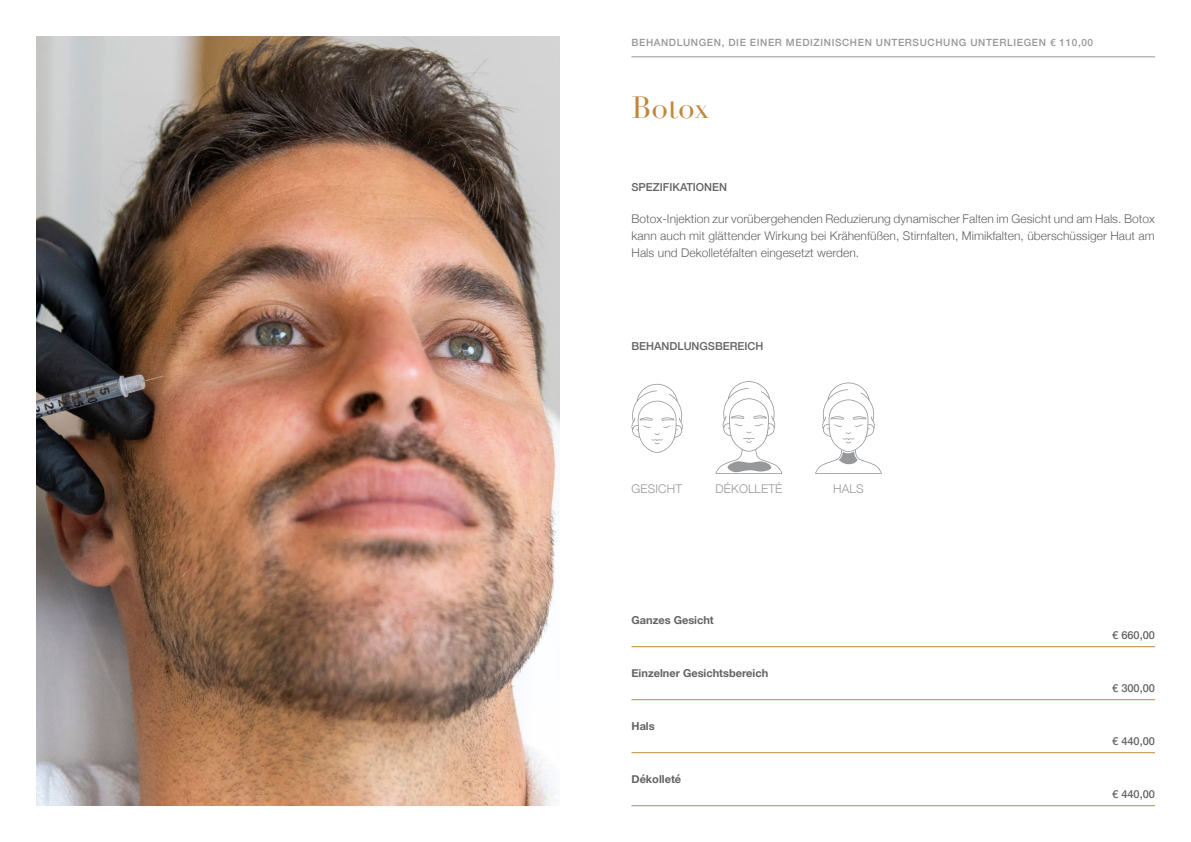
<style>
.page{position:relative;width:1191px;height:842px;background:#fff}
.page>*{position:absolute;margin:0;border:0;box-sizing:border-box;transform-origin:0 0}
.t1{font:30px "Didot";color:#bf873c}
.t2{font:300 12px/17px "Helvetica Neue";letter-spacing:.005em;color:#646363;text-align:justify}
.t3{font:300 12px "Helvetica Neue";letter-spacing:.01em;color:#97989a}
.t4{font:500 11px "Helvetica Neue";color:#646363}
.t5{font:700 11px "Helvetica Neue";color:#646363}
.t6{font:500 10px "Helvetica Neue";letter-spacing:.06em;color:#97989a}
</style>
<div class="page">
<img style="left:36px;top:36px;width:523px;height:770px">
<hr style="left:631px;top:646px;width:524px;height:1px;background:#bf873c">
<hr style="left:631px;top:699px;width:524px;height:1px;background:#bf873c">
<hr style="left:631px;top:752px;width:524px;height:1px;background:#bf873c">
<hr style="left:631px;top:805px;width:524px;height:1px;background:#bf873c">
<hr style="left:631px;top:57px;width:524px;height:1px;background:#97989a">
<svg style="left:631px;top:384px;width:52px;height:69px"></svg>
<svg style="left:715px;top:381px;width:67px;height:93px"></svg>
<svg style="left:815px;top:382px;width:67px;height:92px"></svg>
<p class="t6" style="left:631px;top:34px;width:463px">BEHANDLUNGEN, DIE EINER MEDIZINISCHEN UNTERSUCHUNG UNTERLIEGEN € 110,00</p>
<h1 class="t1" style="left:631px;top:89px;width:79px">Botox</h1>
<p class="t4" style="left:631px;top:178px;width:97px">SPEZIFIKATIONEN</p>
<p class="t2" style="left:631px;top:209px;width:525px">Botox-Injektion zur vorübergehenden Reduzierung dynamischer Falten im Gesicht und am Hals. Botox kann auch mit glättender Wirkung bei Krähenfüßen, Stirnfalten, Mimikfalten, überschüssiger Haut am Hals und Dekolletéfalten eingesetzt werden.</p>
<p class="t4" style="left:631px;top:338px;width:133px">BEHANDLUNGSBEREICH</p>
<p class="t3" style="left:631px;top:479px;width:52px">GESICHT</p>
<p class="t3" style="left:715px;top:479px;width:68px">DÉKOLLETÉ</p>
<p class="t3" style="left:833px;top:479px;width:32px">HALS</p>
<p class="t5" style="left:631px;top:611px;width:84px">Ganzes Gesicht</p>
<p class="t5" style="left:631px;top:664px;width:138px">Einzelner Gesichtsbereich</p>
<p class="t5" style="left:631px;top:717px;width:25px">Hals</p>
<p class="t5" style="left:631px;top:770px;width:51px">Dékolleté</p>
<p class="t4" style="left:1112px;top:626px;width:44px">€ 660,00</p>
<p class="t4" style="left:1112px;top:679px;width:44px">€ 300,00</p>
<p class="t4" style="left:1112px;top:732px;width:44px">€ 440,00</p>
<p class="t4" style="left:1112px;top:785px;width:44px">€ 440,00</p>
</div>
